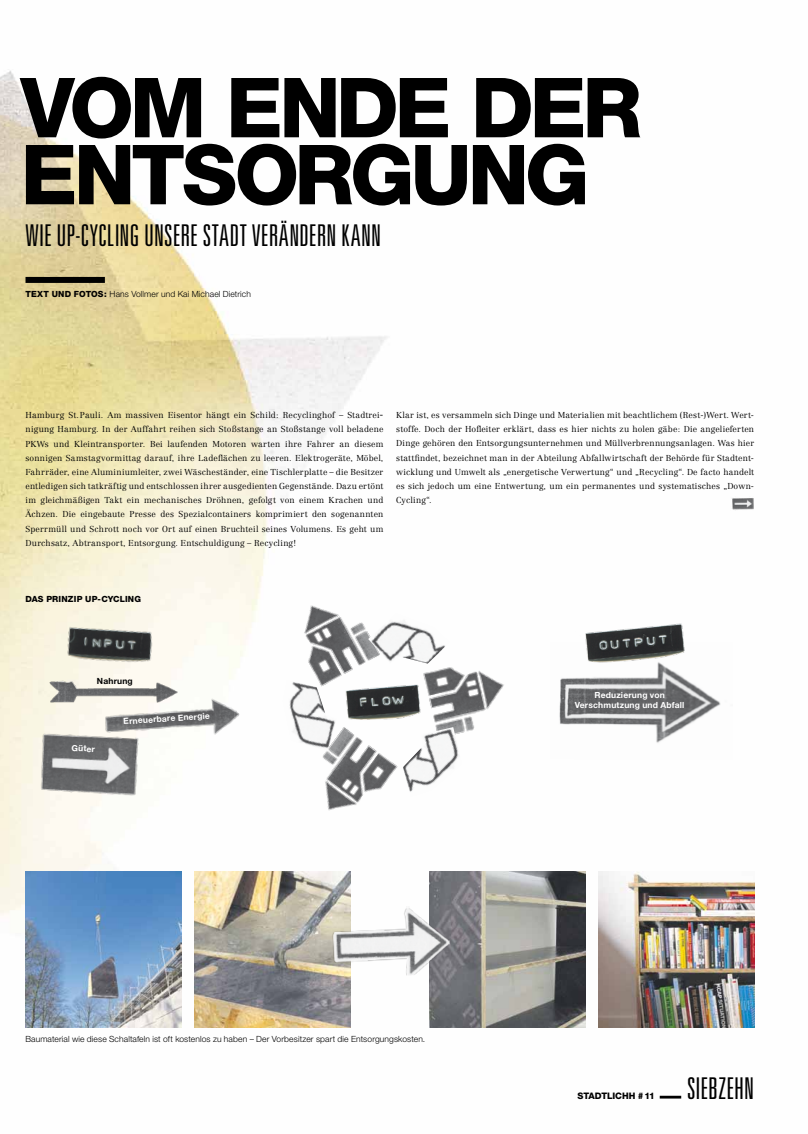
<style>
.page{position:relative;width:808px;height:1134px;background:#fff}
.page>*{position:absolute;margin:0;border:0;box-sizing:border-box;transform-origin:0 0}
.t1{font:800 83px/67px "Helvetica Neue";letter-spacing:-.045em;color:#000}
.t2{font:300 ultra-condensed 30px "Univers";color:#000}
.t3{font:800 9px "Helvetica Neue";letter-spacing:-.01em;color:#000}
.t4{font:300 8.5px/14.2px "Centennial CE";letter-spacing:.02em;color:#000}
.t5{font:300 8.5px "Helvetica Neue";letter-spacing:.015em;color:#000}
.t6{font:700 8.5px/10px "Helvetica Neue CE";letter-spacing:.015em;color:#fff;text-align:center}
.t7{font:800 8.5px "Helvetica Neue";letter-spacing:.02em;color:#000}
.t8{font:700 8.5px "Helvetica Neue CE";letter-spacing:.015em;color:#000}
.s1{font-weight:800}
</style>
<div class="page">
<img style="left:0;top:70px;width:755px;height:1029px">
<img style="left:103px;top:692px;width:139px;height:50px">
<img style="left:308px;top:729px;width:100px;height:88px">
<img style="left:414px;top:655px;width:96px;height:93px">
<img style="left:550px;top:642px;width:183px;height:118px">
<div style="left:26px;top:277px;width:79px;height:6px;background:#000"></div>
<img style="left:26px;top:872px;width:155px;height:156px">
<img style="left:194px;top:872px;width:156px;height:156px">
<img style="left:429px;top:872px;width:156px;height:156px">
<img style="left:598px;top:872px;width:156px;height:156px">
<img style="left:730px;top:496px;width:24px;height:14px">
<img style="left:29px;top:719px;width:118px;height:86px">
<img style="left:295px;top:599px;width:96px;height:81px">
<img style="left:573px;top:617px;width:127px;height:56px">
<img style="left:43px;top:610px;width:146px;height:77px">
<img style="left:332px;top:679px;width:115px;height:50px">
<hr style="left:660px;top:1096px;width:21px;height:2px;background:#000">
<img style="left:368px;top:613px;width:81px;height:51px">
<img style="left:403px;top:727px;width:59px;height:70px">
<img style="left:283px;top:680px;width:54px;height:70px">
<img style="left:46px;top:675px;width:131px;height:34px">
<img style="left:329px;top:903px;width:122px;height:76px">
<h1 class="t1" style="left:21px;top:74px;width:62px">VOM</h1>
<h1 class="t1" style="left:21px;top:74px;width:563px;text-indent:205px">ENDE DER<br>ENTSORGUNG</h1>
<h2 class="t2" style="left:26px;top:220px;width:357px">WIE UP-CYCLING UNSERE STADT VERÄNDERN KANN</h2>
<p class="t5" style="left:26px;top:289px;width:227px"><span class="s1">TEXT UN D FOTOS :</span> Hans Vollmer und Kai Michael Dietrich</p>
<p class="t4" style="left:26px;top:408px;width:359px">Hamburg St.Pauli. Am massiven Eisentor hängt ein Schild: Recyclinghof – Stadtrei&shy;nigung Hamburg. In der Auffahrt reihen sich Stoßstange an Stoßstange voll beladene PKWs und Kleintransporter. Bei laufenden Motoren warten ihre Fahrer an diesem sonnigen Samstagvormittag darauf, ihre Ladeflächen zu leeren. Elektrogeräte, Möbel, Fahrräder, eine Aluminiumleiter, zwei Wäscheständer, eine Tischlerplatte – die Besitzer entledigen sich tatkräftig und entschlossen ihrer ausgedienten Gegenstände. Dazu ertönt im gleichmäßigen Takt ein mechanisches Dröhnen, gefolgt von einem Krachen und Ächzen. Die eingebaute Presse des Spezialcontainers komprimiert den sogenannten Sperrmüll und Schrott noch vor Ort auf einen Bruchteil seines Volumens. Es geht um Durchsatz, Abtransport, Entsorgung. Entschuldigung – Recycling!</p>
<p class="t4" style="left:396px;top:408px;width:359px;text-align:justify">Klar ist, es versammeln sich Dinge und Materialien mit beachtlichem (Rest-)Wert. Wert&shy;stoffe. Doch der Hofleiter erklärt, dass es hier nichts zu holen gäbe: Die angelieferten Dinge gehören den Entsorgungsunternehmen und Müllverbrennungsanlagen. Was hier stattfindet, bezeichnet man in der Abteilung Abfallwirtschaft der Behörde für Stadtent&shy;wicklung und Umwelt als „energetische Verwertung“ und „Recycling“. De facto handelt es sich jedoch um eine Entwertung, um ein permanentes und systematisches „Down-Cycling“.</p>
<p class="t7" style="left:26px;top:594px;width:110px">DAS PRINZIP UP-CYCLING</p>
<p class="t8" style="left:97px;top:676px;width:37px">Nahrung</p>
<p class="t6" style="left:72px;top:743px;width:25px;rotate:3deg">Güter</p>
<p class="t6" style="left:123px;top:716px;width:88px;rotate:-4deg">Erneuerbare Energie</p>
<p class="t5" style="left:26px;top:1034px;width:401px">Baumaterial wie diese Schaltafeln ist oft kostenlos zu haben – Der Vorbesitzer spart die Entsorgungskosten.</p>
<p class="t6" style="left:575px;top:690px;width:111px">Reduzierung von<br>Verschmutzung und Abfall</p>
<p class="t3" style="left:577px;top:1090px;width:79px">STADTLICHH #11</p>
<h2 class="t2" style="left:687px;top:1072px;width:41px">SIEBZEHN</h2>
</div>
